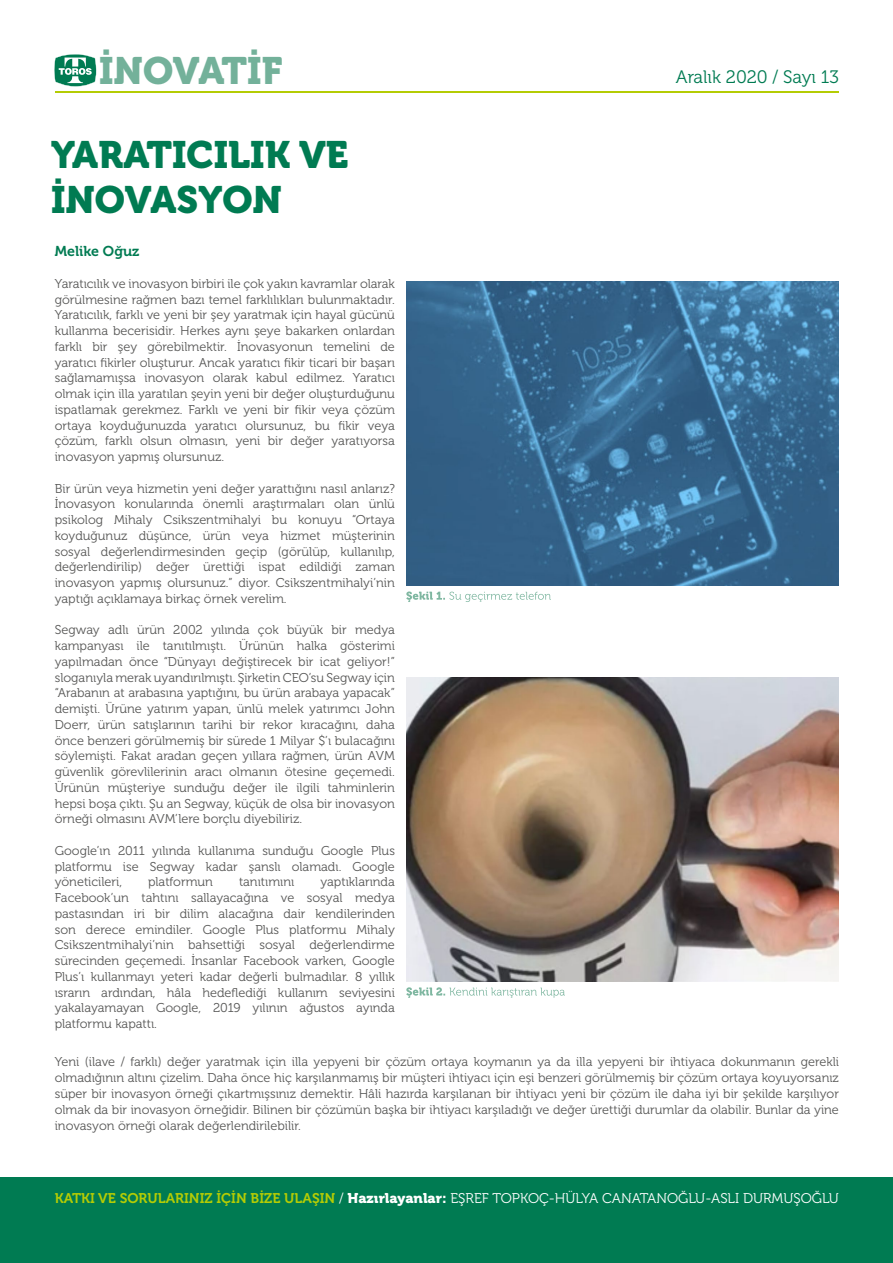
<style>
.page{position:relative;width:893px;height:1263px;background:#fff}
.page>*{position:absolute;margin:0;border:0;box-sizing:border-box;transform-origin:0 0}
.t1{font:37.95px/45px "Museo 900";color:#007b52}
.t2{font:37.95px "Museo 900";color:#73b19a}
.t3{font:18px "Museo 300";color:#007b52}
.t4{font:14.25px "Museo 700";color:#007b52}
.t5{font:14.1px "Museo 300";color:#fff}
.t6{font:12.75px/15.8px "Museo 300";color:#575756;text-align:justify}
.s1{font-family:"Museo 700";color:#b4cc04}
.s2{font-family:"Museo 900"}
</style>
<div class="page">
<svg style="left:54px;top:54px;width:43px;height:33px"></svg>
<hr style="left:55px;top:91px;width:783px;height:2px;background:#b4cc04">
<img style="left:406px;top:282px;width:432px;height:303px">
<img style="left:406px;top:678px;width:432px;height:303px">
<svg style="left:406px;top:591px;width:145px;height:11px"></svg>
<svg style="left:406px;top:987px;width:159px;height:11px"></svg>
<div style="left:0;top:1177px;width:893px;height:86px;background:#007b52"></div>
<h1 class="t2" style="left:99px;top:49px;width:185px">İNOVATİF</h1>
<h1 class="t1" style="left:51px;top:133px;width:299px">YARATICILIK VE<br>İNOVASYON</h1>
<p class="t4" style="left:55px;top:243px;width:86px">Melike Oğuz</p>
<p class="t6" style="left:55px;top:276px;width:342px">Yaratıcılık ve inovasyon birbiri ile çok yakın kavramlar olarak görülmesine rağmen bazı temel farklılıkları bulunmaktadır.<br>Yaratıcılık, farklı ve yeni bir şey yaratmak için hayal gücünü kullanma becerisidir. Herkes aynı şeye bakarken onlardan farklı bir şey görebilmektir. İnovasyonun temelini de yaratıcı fikirler oluşturur. Ancak yaratıcı fikir ticari bir başarı sağlamamışsa inovasyon olarak kabul edilmez. Yaratıcı olmak için illa yaratılan şeyin yeni bir değer oluşturduğunu ispatlamak gerekmez. Farklı ve yeni bir fikir veya çözüm ortaya koyduğunuzda yaratıcı olursunuz, bu fikir veya çözüm, farklı olsun olmasın, yeni bir değer yaratıyorsa inovasyon yapmış olursunuz.</p>
<p class="t6" style="left:55px;top:480px;width:342px">Bir ürün veya hizmetin yeni değer yarattığını nasıl anlarız?<br>İnovasyon konularında önemli araştırmaları olan ünlü psikolog Mihaly Csikszentmihalyi bu konuyu “Ortaya koyduğunuz düşünce, ürün veya hizmet müşterinin sosyal değerlendirmesinden geçip (görülüp, kullanılıp, değerlendirilip) değer ürettiği ispat edildiği zaman inovasyon yapmış olursunuz.” diyor. Csikszentmihalyi’nin yaptığı açıklamaya birkaç örnek verelim.</p>
<p class="t6" style="left:55px;top:622px;width:342px">Segway adlı ürün 2002 yılında çok büyük bir medya kampanyası ile tanıtılmıştı. Ürünün halka gösterimi yapılmadan önce “Dünyayı değiştirecek bir icat geliyor!” sloganıyla merak uyandırılmıştı. Şirketin CEO’su Segway için “Arabanın at arabasına yaptığını, bu ürün arabaya yapacak” demişti. Ürüne yatırım yapan, ünlü melek yatırımcı John Doerr, ürün satışlarının tarihi bir rekor kıracağını, daha önce benzeri görülmemiş bir sürede 1 Milyar $’ı bulacağını söylemişti. Fakat aradan geçen yıllara rağmen, ürün AVM güvenlik görevlilerinin aracı olmanın ötesine geçemedi.<br>Ürünün müşteriye sunduğu değer ile ilgili tahminlerin hepsi boşa çıktı. Şu an Segway, küçük de olsa bir inovasyon örneği olmasını AVM’lere borçlu diyebiliriz.</p>
<p class="t6" style="left:55px;top:843px;width:342px">Google’ın 2011 yılında kullanıma sunduğu Google Plus platformu ise Segway kadar şanslı olamadı. Google yöneticileri,</p>
<p class="t6" style="left:148px;top:874px;width:66px">platformun</p>
<p class="t6" style="left:239px;top:874px;width:57px">tanıtımını</p>
<p class="t6" style="left:55px;top:874px;width:342px;text-indent:266px">yaptıklarında Facebook’un tahtını sallayacağına ve sosyal medya pastasından iri bir dilim alacağına dair kendilerinden son derece emindiler. Google Plus platformu Mihaly Csikszentmihalyi’nin bahsettiği sosyal değerlendirme sürecinden geçemedi. İnsanlar Facebook varken, Google Plus’ı kullanmayı yeteri kadar değerli bulmadılar. 8 yıllık ısrarın ardından, hâla hedeflediği kullanım seviyesini yakalayamayan Google, 2019 yılının ağustos ayında platformu kapattı.</p>
<h2 class="t3" style="left:676px;top:67px;width:165px">Aralık 2020 / Sayı 13</h2>
<p class="t6" style="left:55px;top:1054px;width:786px">Yeni (ilave / farklı) değer yaratmak için illa yepyeni bir çözüm ortaya koymanın ya da illa yepyeni bir ihtiyaca dokunmanın gerekli olmadığının altını çizelim. Daha önce hiç karşılanmamış bir müşteri ihtiyacı için eşi benzeri görülmemiş bir çözüm ortaya koyuyorsanız süper bir inovasyon örneği çıkartmışsınız demektir. Hâli hazırda karşılanan bir ihtiyacı yeni bir çözüm ile daha iyi bir şekilde karşılıyor olmak da bir inovasyon örneğidir. Bilinen bir çözümün başka bir ihtiyacı karşıladığı ve değer ürettiği durumlar da olabilir. Bunlar da yine inovasyon örneği olarak değerlendirilebilir.</p>
<p class="t5" style="left:55px;top:1191px;width:786px"><span class="s1">KATKI VE SORULARINIZ İÇİN BİZE ULAŞIN</span> / <span class="s2">Hazırlayanlar:</span> EŞREF TOPKOÇ-HÜLYA CANATANOĞLU-ASLI DURMUŞOĞLU</p>
</div>
